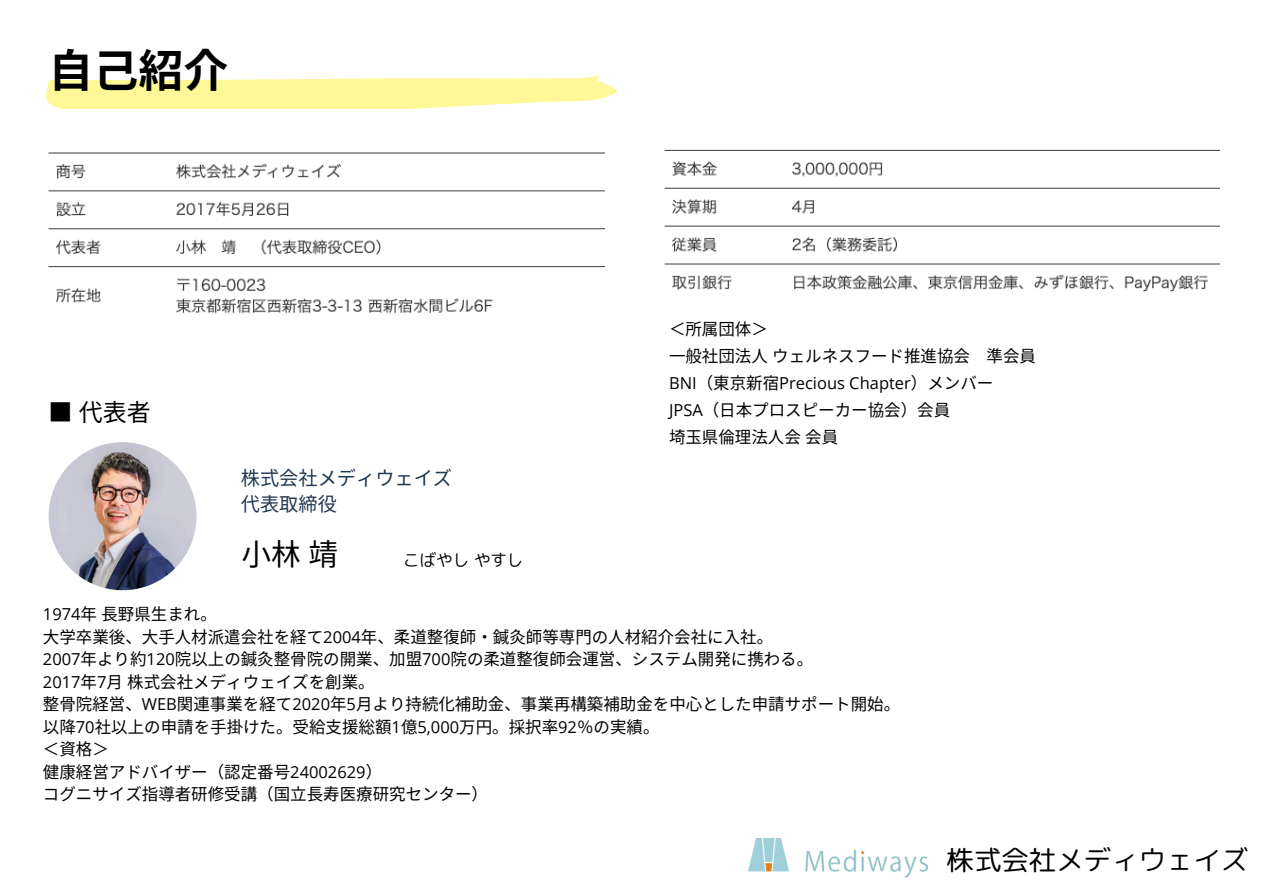
<style>
.page{position:relative;width:1263px;height:894px;background:#fff}
.page>*{position:absolute;margin:0;border:0;box-sizing:border-box;transform-origin:0 0}
.t1{font:700 45px "Noto Sans JP";color:#000}
.t2{font:29.7px "Noto Sans CJ Ksc";color:#000}
.t3{font:27.45px "rounded mplus 1 p regular";color:#000}
.t4{font:24px "Noto Sans CJ Ksc";color:#000}
.t5{font:19.2px/26.2px "Noto Sans CJ Ksc";color:#203850}
.t6{font:16.5px/22.5px "Noto Sans CJ Ksc";color:#000}
.t7{font:16.5px "Open Sans";color:#000}
.t8{font:16.5px "rounded mplus 1 p regular";color:#000}
.s1{font-family:"Noto Sans CJ Ksc"}
.s2{font-family:"Open Sans"}
</style>
<div class="page">
<img style="left:748px;top:838px;width:179px;height:39px">
<img style="left:48px;top:152px;width:556px;height:162px">
<img style="left:49px;top:442px;width:148px;height:148px;border-radius:50%">
<img style="left:664px;top:149px;width:556px;height:143px">
<svg style="left:46px;top:75px;width:571px;height:33px;fill:#fff899"></svg>
<p class="t1" style="left:49px;top:35px;width:181px">自己紹介</p>
<p class="t4" style="left:49px;top:393px;width:104px">■ 代表者</p>
<p class="t6" style="left:669px;top:316px;width:100px">＜所属団体＞</p>
<p class="t6" style="left:669px;top:343px;width:369px">一般社団法人ウェルネスフード推進協会 準会員</p>
<p class="t7" style="left:669px;top:371px;width:326px">BNI<span class="s1">（東京新宿</span>Precious Chapter<span class="s1">）メンバー</span></p>
<h5 class="t6" style="left:669px;top:397px;width:283px"><span class="s2">JPSA</span>（日本プロスピーカー協会）会員</h5>
<p class="t6" style="left:669px;top:424px;width:171px">埼玉県倫理法人会会員</p>
<h4 class="t5" style="left:241px;top:463px;width:213px">株式会社メディウェイズ代表取締役</h4>
<h2 class="t2" style="left:241px;top:530px;width:96px">小林靖</h2>
<p class="t6" style="left:43px;top:601px;width:859px"><span class="s2">1974</span>年長野県生まれ。<br>大学卒業後、大手人材派遣会社を経て<span class="s2">2004</span>年、柔道整復師・鍼灸師等専門の人材紹介会社に入社。<br><span class="s2">2007</span>年より約<span class="s2">120</span>院以上の鍼灸整骨院の開業、加盟<span class="s2">700</span>院の柔道整復師会運営、システム開発に携わる。<br><span class="s2">2017</span>年<span class="s2">7</span>月株式会社メディウェイズを創業。<br>整骨院経営、<span class="s2">WEB</span>関連事業を経て<span class="s2">2020</span>年<span class="s2">5</span>月より持続化補助金、事業再構築補助金を中心とした申請サポート開始。以降<span class="s2">70</span>社以上の申請を手掛けた。受給支援総額<span class="s2">1</span>億<span class="s2">5,000</span>万円。採択率<span class="s2">92</span>％の実績。<br>＜資格＞<br>健康経営アドバイザー（認定番号<span class="s2">24002629</span>）<br>コグニサイズ指導者研修受講（国立長寿医療研究センター）</p>
<h2 class="t8" style="left:403px;top:548px;width:122px">こばやしやすし</h2>
<p class="t3" style="left:946px;top:840px;width:303px">株式会社メディウェイズ</p>
</div>
